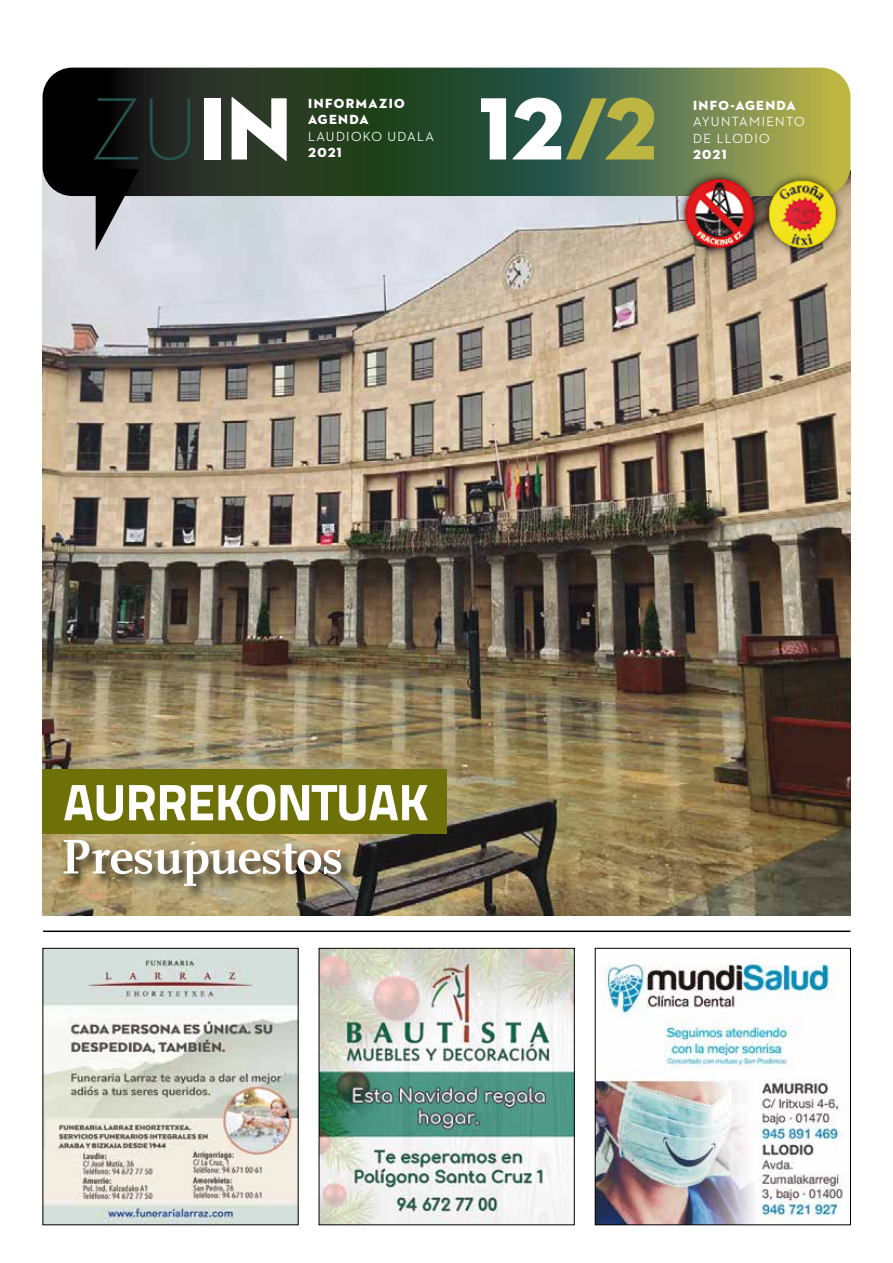
<style>
.page{position:relative;width:893px;height:1263px;background:#fff}
.page>*{position:absolute;margin:0;border:0;box-sizing:border-box;transform-origin:0 0}
.t1{font:300 90px "Neutraface 2 Display";color:#24544d}
.t2{font:90px "Neutraface 2 Display Titling";color:#fff}
.t3{font:700 51px "Scala";letter-spacing:-.01em;color:#fff}
.t4{font:51px "Titillium Text 25 L 999 wt";letter-spacing:-.01em;color:#fff}
.t5{font:13.5px/16.5px "Neutraface 2 Display Titling";letter-spacing:.1em;color:#fff}
.t6{font:500 13.5px/16.5px "Neutraface 2 Display";letter-spacing:.1em;color:#fff}
.s1{font-family:"Neutraface 2 Display Titling";font-weight:400;color:#fff}
.s2{color:#bdb641}
</style>
<div class="page">
<img style="left:43px;top:196px;width:807px;height:719px">
<hr style="left:43px;top:930px;width:807px;height:2px;background:#000">
<svg style="left:43px;top:68px;width:807px;height:128px;background:#3b5033"></svg>
<svg style="left:96px;top:168px;width:43px;height:83px;background:#606266"></svg>
<div style="left:760px;top:173px;width:84px;height:82px;background:#000;opacity:.75"></div>
<img style="left:761px;top:178px;width:83px;height:75px">
<div style="left:678px;top:171px;width:83px;height:84px;background:#000;opacity:.75"></div>
<img style="left:679px;top:174px;width:82px;height:78px">
<div style="left:62px;top:838px;width:293px;height:62px;background:#000;opacity:.75"></div>
<div style="left:43px;top:770px;width:404px;height:64px;background:#6e7107"></div>
<img style="left:45px;top:950px;width:252px;height:273px">
<img style="left:321px;top:950px;width:252px;height:273px">
<div style="left:319px;top:948px;width:256px;height:277px;border:1px solid #000"></div>
<img style="left:597px;top:962px;width:246px;height:261px">
<div style="left:595px;top:948px;width:256px;height:277px;border:1px solid #000"></div>
<h1 class="t1" style="left:91px;top:80px;width:203px">ZU<span class="s1">IN</span></h1>
<p class="t5" style="left:308px;top:95px;width:98px">INFORMAZIO<br>AGENDA</p>
<p class="t6" style="left:308px;top:128px;width:127px">LAUDIOKO UDALA</p>
<p class="t5" style="left:308px;top:144px;width:35px">2021</p>
<h1 class="t2" style="left:479px;top:72px;width:179px">12<span class="s2">/2</span></h1>
<p class="t5" style="left:693px;top:97px;width:104px">INFO-AGENDA</p>
<p class="t6" style="left:693px;top:113px;width:113px">AYUNTAMIENTO<br>DE LLODIO</p>
<p class="t5" style="left:693px;top:146px;width:35px">2021</p>
<h2 class="t4" style="left:63px;top:762px;width:367px">AURREKONTUAK</h2>
<h2 class="t3" style="left:61px;top:828px;width:284px">Presupuestos</h2>
</div>
